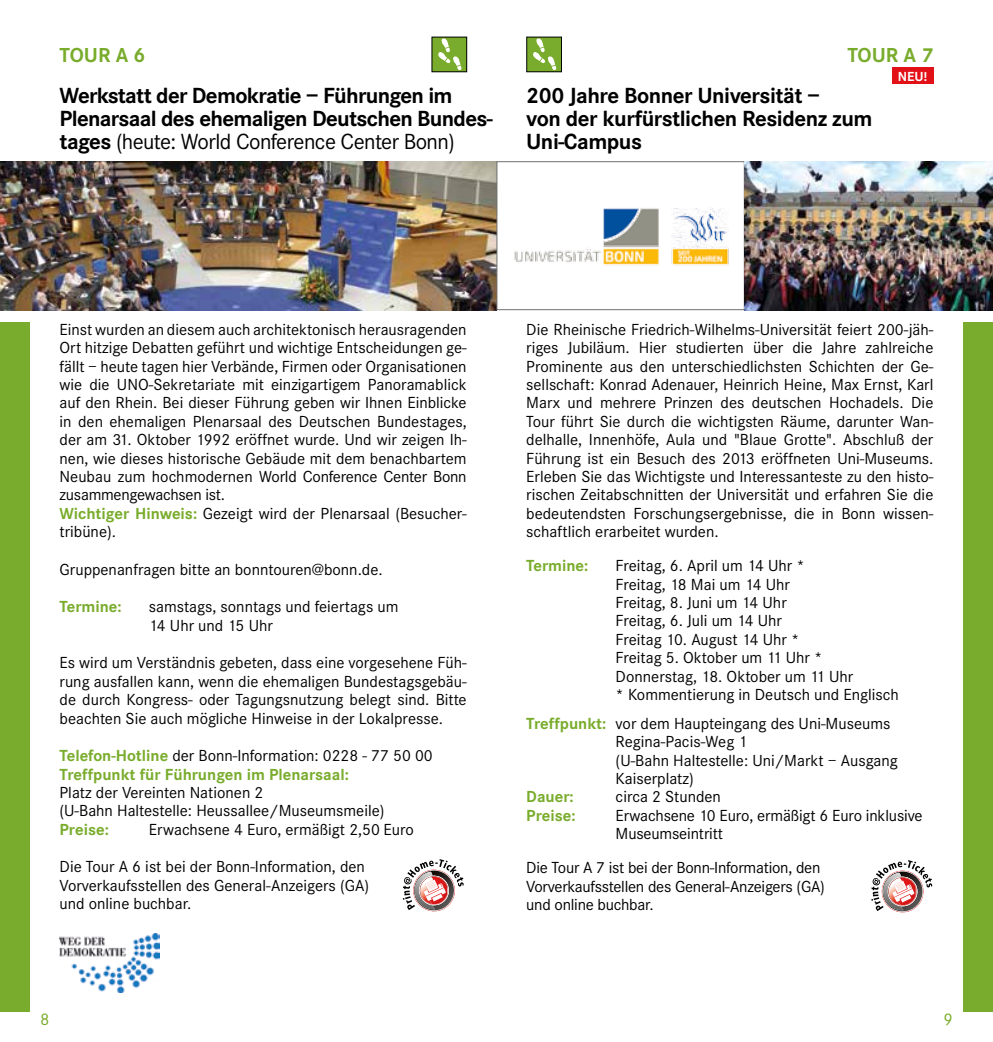
<style>
.page{position:relative;width:993px;height:1042px;background:#fff}
.page>*{position:absolute;margin:0;border:0;box-sizing:border-box;transform-origin:0 0}
.t1{font:700 22.75px/22.8px "Corporate S";letter-spacing:-.03em;color:#000}
.t2{font:700 21px "Corporate S";color:#79ac2c}
.t3{font:17.5px "Corporate S";color:#79ac2c}
.t4{font:16.62px/18.4px "Corporate S";color:#000}
.t5{font:700 16.62px/18.4px "Corporate S";color:#79ac2c}
.t6{font:700 13.65px "Corporate S";color:#fff}
.s1{font-weight:400}
.s2{font-weight:700;color:#79ac2c}
.s3{font-weight:400;color:#000}
</style>
<div class="page">
<div style="left:962px;top:322px;width:30px;height:690px;background:#79ac2c"></div>
<div style="left:0;top:322px;width:30px;height:690px;background:#79ac2c"></div>
<div style="left:432px;top:37px;width:34px;height:35px;background:#79ac2c"></div>
<svg style="left:438px;top:39px;width:24px;height:31px"></svg>
<div style="left:431px;top:37px;width:36px;height:35px;border:1px solid #000"></div>
<div style="left:526px;top:37px;width:35px;height:35px;background:#79ac2c"></div>
<svg style="left:533px;top:39px;width:23px;height:31px"></svg>
<div style="left:526px;top:37px;width:35px;height:35px;border:1px solid #000"></div>
<img style="left:0;top:161px;width:496px;height:149px">
<img style="left:514px;top:208px;width:215px;height:58px">
<div style="left:496px;top:161px;width:248px;height:149px;border:1px solid #706f6f"></div>
<img style="left:744px;top:161px;width:248px;height:149px">
<svg style="left:402px;top:859px;width:61px;height:53px"></svg>
<svg style="left:871px;top:860px;width:60px;height:53px"></svg>
<img style="left:60px;top:933px;width:99px;height:59px">
<div style="left:891px;top:68px;width:42px;height:16px;background:#e21017"></div>
<p class="t2" style="left:60px;top:43px;width:87px">TOUR A 6</p>
<p class="t2" style="left:847px;top:43px;width:87px">TOUR A 7</p>
<p class="t6" style="left:897px;top:68px;width:31px">NEU!</p>
<h1 class="t1" style="left:60px;top:85px;width:434px">Werkstatt der Demokratie – Führungen im<br>Plenarsaal des ehemaligen Deutschen Bundes&shy;tages <span class="s1">(heute: World Conference Center Bonn)</span></h1>
<h1 class="t1" style="left:526px;top:85px;width:347px">200 Jahre Bonner Universität –<br>von der kurfürstlichen Residenz zum<br>Uni-Campus</h1>
<p class="t4" style="left:60px;top:320px;width:408px">Einst wurden an diesem auch architektonisch herausragenden Ort hitzige Debatten geführt und wichtige Entscheidungen ge&shy;fällt – heute tagen hier Verbände, Firmen oder Organisationen wie die UNO-Sekretariate mit einzigartigem Panoramablick auf den Rhein. Bei dieser Führung geben wir Ihnen Einblicke in den ehemaligen Plenarsaal des Deutschen Bundestages, der am 31. Oktober 1992 eröffnet wurde. Und wir zeigen Ih&shy;nen, wie dieses historische Gebäude mit dem benachbartem Neubau zum hochmodernen World Conference Center Bonn zusammengewachsen ist.<br><span class="s2">Wichtiger Hinweis:</span> Gezeigt wird der Plenarsaal (Besucher&shy;tribüne).</p>
<p class="t4" style="left:60px;top:560px;width:324px">Gruppenanfragen bitte an bonntouren@bonn.de.</p>
<p class="t5" style="left:60px;top:598px;width:63px">Termine:</p>
<p class="t4" style="left:149px;top:598px;width:251px">samstags, sonntags und feiertags um<br>14 Uhr und 15 Uhr</p>
<p class="t4" style="left:60px;top:654px;width:408px;text-align:justify">Es wird um Verständnis gebeten, dass eine vorgesehene Füh&shy;rung ausfallen kann, wenn die ehemaligen Bundestagsgebäu&shy;de durch Kongress- oder Tagungsnutzung belegt sind. Bitte beachten Sie auch mögliche Hinweise in der Lokalpresse.</p>
<p class="t5" style="left:60px;top:747px;width:374px">Telefon-Hotline <span class="s3">der Bonn-Information: 0228 - 77 50 00<br></span>Treffpunkt für Führungen im Plenarsaal:</p>
<p class="t4" style="left:60px;top:783px;width:326px">Platz der Vereinten Nationen 2<br>(U-Bahn Haltestelle: Heussallee/Museumsmeile)</p>
<p class="t5" style="left:60px;top:820px;width:51px">Preise:</p>
<p class="t4" style="left:149px;top:820px;width:266px">Erwachsene 4 Euro, ermäßigt 2,50 Euro</p>
<p class="t4" style="left:60px;top:858px;width:311px">Die Tour A 6 ist bei der Bonn-Information, den<br>Vorverkaufsstellen des General-Anzeigers (GA) und online buchbar.</p>
<p class="t4" style="left:526px;top:320px;width:408px;text-align:justify">Die Rheinische Friedrich-Wilhelms-Universität feiert 200-jäh&shy;riges Jubiläum. Hier studierten über die Jahre zahlreiche Prominente aus den unterschiedlichsten Schichten der Ge&shy;sellschaft: Konrad Adenauer, Heinrich Heine, Max Ernst, Karl Marx und mehrere Prinzen des deutschen Hochadels. Die Tour führt Sie durch die wichtigsten Räume, darunter Wan&shy;delhalle, Innenhöfe, Aula und "Blaue Grotte". Abschluß der Führung ist ein Besuch des 2013 eröffneten Uni-Museums.<br>Erleben Sie das Wichtigste und Interessanteste zu den histo&shy;rischen Zeitabschnitten der Universität und erfahren Sie die bedeutendsten Forschungsergebnisse, die in Bonn wissen&shy;schaftlich erarbeitet wurden.</p>
<p class="t5" style="left:526px;top:557px;width:63px">Termine:</p>
<p class="t4" style="left:615px;top:557px;width:284px">Freitag, 6. April um 14 Uhr *<br>Freitag, 18 Mai um 14 Uhr<br>Freitag, 8. Juni um 14 Uhr<br>Freitag, 6. Juli um 14 Uhr<br>Freitag 10. August 14 Uhr *<br>Freitag 5. Oktober um 11 Uhr *<br>Donnerstag, 18. Oktober um 11 Uhr<br>* Kommentierung in Deutsch und Englisch</p>
<p class="t4" style="left:615px;top:714px;width:284px;text-indent:-89px"><span class="s2">Treffpunkt:</span> vor dem Haupteingang des Uni-Museums<br>Regina-Pacis-Weg 1<br>(U-Bahn Haltestelle: Uni/Markt – Ausgang<br>Kaiserplatz)</p>
<p class="t5" style="left:526px;top:788px;width:49px">Dauer:</p>
<p class="t4" style="left:615px;top:788px;width:107px">circa 2 Stunden</p>
<p class="t5" style="left:526px;top:806px;width:51px">Preise:</p>
<p class="t4" style="left:615px;top:806px;width:308px">Erwachsene 10 Euro, ermäßigt 6 Euro inklusive<br>Museumseintritt</p>
<p class="t4" style="left:526px;top:858px;width:300px">Die Tour A 7 ist bei der Bonn-Information, den<br>Vorverkaufsstellen des General-Anzeigers (GA) und online buchbar.</p>
<p class="t3" style="left:40px;top:1010px;width:11px">8</p>
<p class="t3" style="left:943px;top:1010px;width:11px">9</p>
</div>
